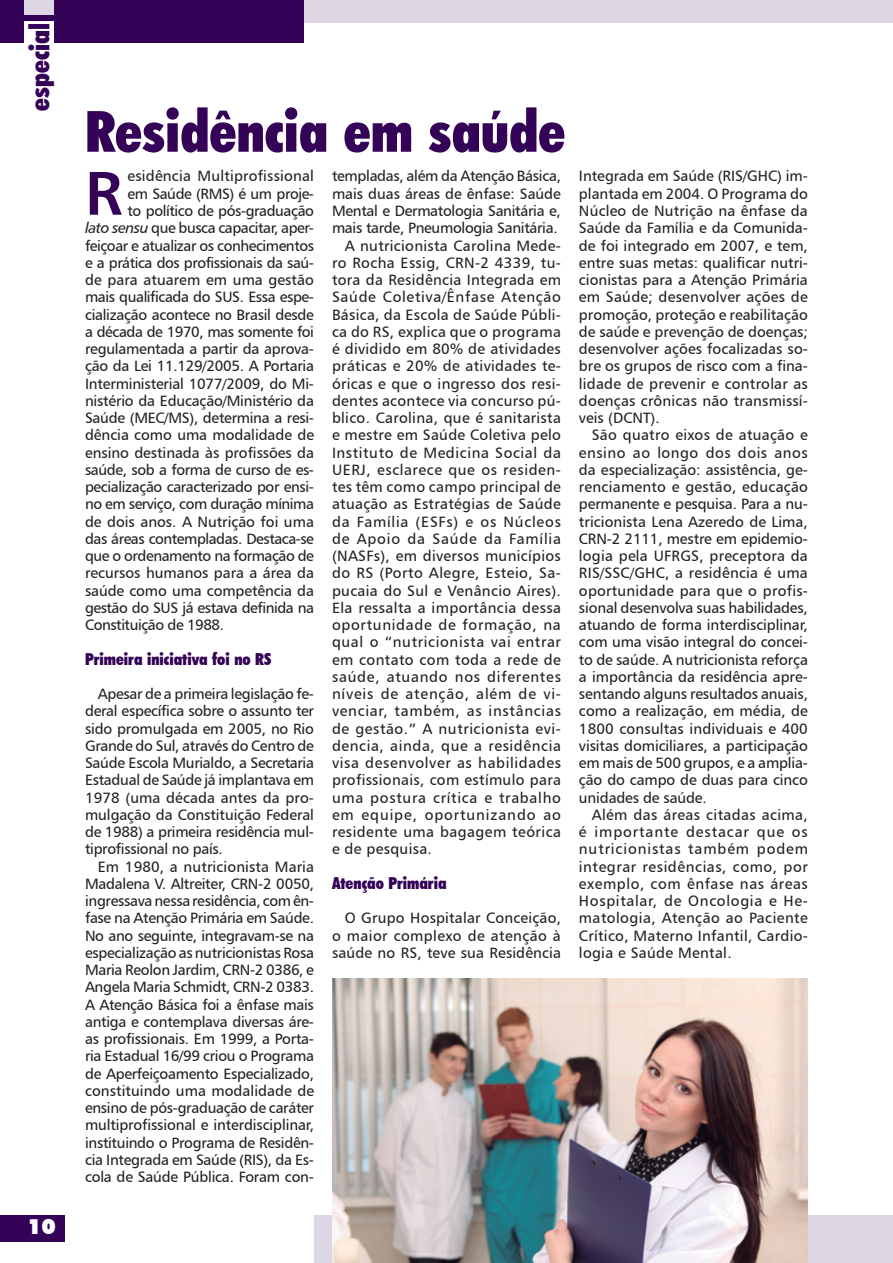
<style>
.page{position:relative;width:893px;height:1263px;background:#fff}
.page>*{position:absolute;margin:0;border:0;box-sizing:border-box;transform-origin:0 0}
.texto{font:61.5px "Humanist 777 BT Bold B";color:#340256}
.Título_23{font:900 condensed 57px "Futura BT";color:#340256}
.Título_18{font:900 condensed 27px "Futura BT";color:#340256}
.t1{font:900 21px "Futura BT";color:#fff}
.sub_título{font:900 condensed 16.5px "Futura BT";color:#340256}
.texto-2{font:15px/17.2px "Humanist 777 BT Roman B";letter-spacing:-.015em;color:#231f20;text-align:justify}
.texto-3{font:15px "Humanist 777 BT Roman B";letter-spacing:.015em;color:#231f20}
.s1{font-family:"Humanist 777 BT Italic B"}
</style>
<div class="page">
<div style="left:314px;top:1215px;width:579px;height:48px;background:#ddd7e5"></div>
<div style="left:0;top:1215px;width:65px;height:27px;background:#340256"></div>
<div style="left:1px;top:0;width:892px;height:22px;background:#ddd7e5"></div>
<div style="left:0;top:0;width:303px;height:43px;background:#340256"></div>
<div style="left:24px;top:0;width:30px;height:15px;background:#ddd7e5"></div>
<div style="left:24px;top:22px;width:30px;height:24px;background:#fff"></div>
<img style="left:332px;top:978px;width:476px;height:285px">
<p class="Título_18" style="left:23px;top:111px;width:89px;rotate:-90deg">especial</p>
<p class="t1" style="left:27px;top:1214px;width:30px">10</p>
<p class="Título_23" style="left:85px;top:97px;width:482px">Residência em saúde</p>
<p class="texto-3" style="left:128px;top:167px;width:188px">esidência Multiprofissional</p>
<p class="texto-2" style="left:128px;top:185px;width:188px">em Saúde (RMS) é um proje-</p>
<p class="texto-2" style="left:128px;top:202px;width:188px">to político de pós-graduação</p>
<p class="texto-2" style="left:85px;top:219px;width:230px"><span class="s1">lato sensu</span> que busca capacitar, aper-</p>
<p class="texto-2" style="left:85px;top:236px;width:230px">feiçoar e atualizar os conhecimentos</p>
<p class="texto-2" style="left:85px;top:254px;width:230px">e a prática dos profissionais da saú-</p>
<p class="texto-2" style="left:85px;top:271px;width:230px">de para atuarem em uma gestão</p>
<p class="texto-2" style="left:85px;top:288px;width:230px">mais qualificada do SUS. Essa espe-</p>
<p class="texto-2" style="left:85px;top:305px;width:230px">cialização acontece no Brasil desde</p>
<p class="texto-2" style="left:85px;top:323px;width:230px">a década de 1970, mas somente foi</p>
<p class="texto-2" style="left:85px;top:340px;width:230px">regulamentada a partir da aprova-</p>
<p class="texto-2" style="left:85px;top:357px;width:230px">ção da Lei 11.129/2005. A Portaria</p>
<p class="texto-2" style="left:85px;top:374px;width:230px">Interministerial 1077/2009, do Mi-</p>
<p class="texto-2" style="left:85px;top:392px;width:230px">nistério da Educação/Ministério da</p>
<p class="texto-2" style="left:85px;top:409px;width:230px">Saúde (MEC/MS), determina a resi-</p>
<p class="texto-2" style="left:85px;top:426px;width:231px">dência como uma modalidade de</p>
<p class="texto-2" style="left:85px;top:443px;width:231px">ensino destinada às profissões da</p>
<p class="texto-2" style="left:85px;top:461px;width:230px">saúde, sob a forma de curso de es-</p>
<p class="texto-2" style="left:85px;top:478px;width:230px">pecialização caracterizado por ensi-</p>
<p class="texto-2" style="left:85px;top:495px;width:230px">no em serviço, com duração mínima</p>
<p class="texto-2" style="left:85px;top:512px;width:230px">de dois anos. A Nutrição foi uma</p>
<p class="texto-2" style="left:85px;top:530px;width:230px">das áreas contempladas. Destaca-se</p>
<p class="texto-2" style="left:85px;top:547px;width:230px">que o ordenamento na formação de</p>
<p class="texto-2" style="left:85px;top:564px;width:230px">recursos humanos para a área da</p>
<p class="texto-2" style="left:85px;top:581px;width:230px">saúde como uma competência da</p>
<p class="texto-2" style="left:85px;top:599px;width:230px">gestão do SUS já estava definida na</p>
<p class="texto-2" style="left:85px;top:616px;width:141px">Constituição de 1988.</p>
<p class="sub_título" style="left:85px;top:649px;width:188px">Primeira iniciativa foi no RS</p>
<p class="texto-2" style="left:85px;top:685px;width:230px;text-indent:13px">Apesar de a primeira legislação fe&shy;deral específica sobre o assunto ter sido promulgada em 2005, no Rio Grande do Sul, através do Centro de Saúde Escola Murialdo, a Secretaria Estadual de Saúde já implantava em 1978 (uma década antes da pro&shy;mulgação da Constituição Federal de 1988) a primeira residência mul&shy;tiprofissional no país.</p>
<p class="texto-2" style="left:85px;top:857px;width:231px;text-indent:13px">Em 1980, a nutricionista Maria Madalena V. Altreiter, CRN-2 0050, ingressava nessa residência, com ên&shy;fase na Atenção Primária em Saúde.<br>No ano seguinte, integravam-se na especialização as nutricionistas Rosa Maria Reolon Jardim, CRN-2 0386, e Angela Maria Schmidt, CRN-2 0383.<br>A Atenção Básica foi a ênfase mais antiga e contemplava diversas áre&shy;as profissionais. Em 1999, a Porta&shy;ria Estadual 16/99 criou o Programa de Aperfeiçoamento Especializado, constituindo uma modalidade de ensino de pós-graduação de caráter multiprofissional e interdisciplinar, instituindo o Programa de Residên&shy;cia Integrada em Saúde (RIS), da Es&shy;cola de Saúde Pública. Foram con-</p>
<p class="texto-2" style="left:332px;top:167px;width:230px">templadas, além da Atenção Básica, mais duas áreas de ênfase: Saúde Mental e Dermatologia Sanitária e, mais tarde, Pneumologia Sanitária.</p>
<p class="texto-2" style="left:332px;top:236px;width:231px;text-indent:13px">A nutricionista Carolina Mede&shy;ro Rocha Essig, CRN-2 4339, tu&shy;tora da Residência Integrada em Saúde Coletiva/Ênfase Atenção Básica, da Escola de Saúde Públi&shy;ca do RS, explica que o programa é dividido em 80% de atividades práticas e 20% de atividades te&shy;óricas e que o ingresso dos resi&shy;dentes acontece via concurso pú&shy;blico. Carolina, que é sanitarista e mestre em Saúde Coletiva pelo Instituto de Medicina Social da UERJ, esclarece que os residen&shy;tes têm como campo principal de atuação as Estratégias de Saúde da Família (ESFs) e os Núcleos de Apoio da Saúde da Família (NASFs), em diversos municípios do RS (Porto Alegre, Esteio, Sa&shy;pucaia do Sul e Venâncio Aires).<br>Ela ressalta a importância dessa oportunidade de formação, na qual o “nutricionista vai entrar em contato com toda a rede de saúde, atuando nos diferentes níveis de atenção, além de vi&shy;venciar, também, as instâncias de gestão.” A nutricionista evi&shy;dencia, ainda, que a residência visa desenvolver as habilidades profissionais, com estímulo para uma postura crítica e trabalho em equipe, oportunizando ao residente uma bagagem teórica e de pesquisa.</p>
<p class="sub_título" style="left:332px;top:873px;width:116px">Atenção Primária</p>
<p class="texto-2" style="left:332px;top:909px;width:231px;text-indent:13px">O Grupo Hospitalar Conceição, o maior complexo de atenção à saúde no RS, teve sua Residência</p>
<p class="texto" style="left:85px;top:154px;width:39px">R</p>
<p class="texto-2" style="left:579px;top:167px;width:230px">Integrada em Saúde (RIS/GHC) im&shy;plantada em 2004. O Programa do Núcleo de Nutrição na ênfase da Saúde da Família e da Comunida&shy;de foi integrado em 2007, e tem, entre suas metas: qualificar nutri&shy;cionistas para a Atenção Primária em Saúde; desenvolver ações de promoção, proteção e reabilitação de saúde e prevenção de doenças; desenvolver ações focalizadas so&shy;bre os grupos de risco com a fina&shy;lidade de prevenir e controlar as doenças crônicas não transmissí&shy;veis (DCNT).</p>
<p class="texto-2" style="left:579px;top:426px;width:231px;text-indent:13px">São quatro eixos de atuação e ensino ao longo dos dois anos da especialização: assistência, ge&shy;renciamento e gestão, educação permanente e pesquisa. Para a nu&shy;tricionista Lena Azeredo de Lima, CRN-2 2111, mestre em epidemio&shy;logia pela UFRGS, preceptora da RIS/SSC/GHC, a residência é uma oportunidade para que o profis&shy;sional desenvolva suas habilidades, atuando de forma interdisciplinar, com uma visão integral do concei&shy;to de saúde. A nutricionista reforça a importância da residência apre&shy;sentando alguns resultados anuais, como a realização, em média, de 1800 consultas individuais e 400 visitas domiciliares, a participação em mais de 500 grupos, e a amplia&shy;ção do campo de duas para cinco unidades de saúde.</p>
<p class="texto-2" style="left:579px;top:806px;width:230px;text-indent:13px">Além das áreas citadas acima, é importante destacar que os nutricionistas também podem integrar residências, como, por exemplo, com ênfase nas áreas Hospitalar, de Oncologia e He&shy;matologia, Atenção ao Paciente Crítico, Materno Infantil, Cardio&shy;logia e Saúde Mental.</p>
</div>
